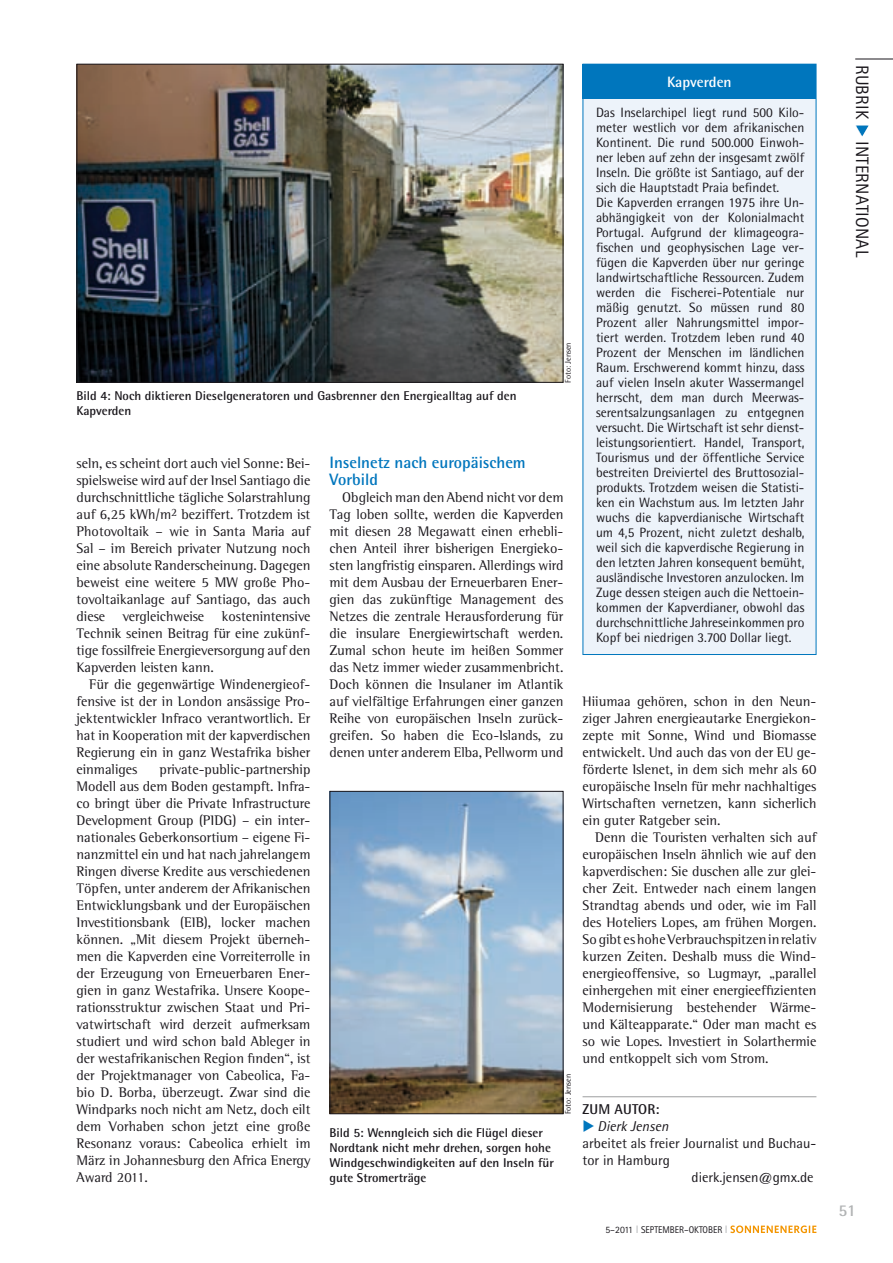
<style>
.page{position:relative;width:893px;height:1263px;background:#fff}
.page>*{position:absolute;margin:0;border:0;box-sizing:border-box;transform-origin:0 0}
.t1{font:18px "Rotis Sans Serif Std";letter-spacing:.01em;color:#1a171c}
.t2{font:700 16.5px/17px "Rotis Semi Sans Std";color:#0076bd}
.t3{font:700 16.5px "Rotis Semi Sans Std";color:#b1b3b4}
.t4{font:700 15px "Rotis Semi Sans Std";color:#fff}
.t5{font:14.25px/17px "Rotis Semi Serif Std";color:#1a171c;text-align:justify}
.t6{font:14.25px "Rotis Semi Sans Std";color:#1a171c}
.t7{font:italic 14.25px "Rotis Semi Sans Std";color:#1a171c}
.t8{font:700 14.25px "Rotis Semi Sans Std";letter-spacing:.01em;color:#1a171c}
.t9{font:13.5px/15px "Rotis Semi Sans Std";color:#1a171c}
.t10{font:700 12.75px/15px "Rotis Semi Sans Std";color:#1a171c}
.t11{font:9.75px "Rotis Sans Serif Std";color:#1a171c}
.t12{font:8.25px "Rotis Semi Sans Std";color:#1a171c}
.s1{color:#0076bd}
.s2{font-size:10.8px;color:#b1b3b4}
</style>
<div class="page">
<svg style="left:730px;top:1225px;width:86px;height:8px"></svg>
<hr style="left:855px;top:59px;width:38px;height:1px;background:#1a171c">
<div style="left:583px;top:64px;width:233px;height:591px;background:#edf3fa"></div>
<div style="left:583px;top:64px;width:233px;height:34px;background:#0076bd"></div>
<hr style="left:583px;top:1096px;width:233px;height:1px;background:#9d9ea0">
<img style="left:332px;top:793px;width:229px;height:319px">
<div style="left:330px;top:791px;width:233px;height:323px;border:1px solid #1a171c"></div>
<img style="left:79px;top:66px;width:482px;height:315px">
<div style="left:77px;top:64px;width:486px;height:319px;border:1px solid #1a171c"></div>
<svg style="left:856px;top:125px;width:13px;height:12px"></svg>
<p class="t10" style="left:77px;top:388px;width:441px">Bild 4: Noch diktieren Dieselgeneratoren und Gasbrenner den Energiealltag auf den<br>Kapverden</p>
<p class="t12" style="left:563px;top:383px;width:42px;rotate:-90deg">Foto: Jensen</p>
<p class="t5" style="left:77px;top:454px;width:235px">seln, es scheint dort auch viel Sonne: Bei&shy;spielsweise wird auf der Insel Santiago die durchschnittliche tägliche Solarstrahlung auf 6,25 kWh/m<sup>2</sup> beziffert. Trotzdem ist Photovoltaik – wie in Santa Maria auf Sal – im Bereich privater Nutzung noch eine absolute Randerscheinung. Dagegen beweist eine weitere 5 MW große Pho&shy;tovoltaikanlage auf Santiago, das auch diese vergleichweise kostenintensive Technik seinen Beitrag für eine zukünf&shy;tige fossilfreie Energieversorgung auf den Kapverden leisten kann.</p>
<p class="t5" style="left:77px;top:676px;width:235px;text-indent:13px">Für die gegenwärtige Windenergieof&shy;fensive ist der in London ansässige Pro&shy;jektentwickler Infraco verantwortlich. Er hat in Kooperation mit der kapverdischen Regierung ein in ganz Westafrika bisher einmaliges</p>
<p class="t5" style="left:77px;top:761px;width:235px;text-indent:83px">private-public-partnership Modell aus dem Boden gestampft. Infra&shy;co bringt über die Private Infrastructure Development Group (PIDG) – ein inter&shy;nationales Geberkonsortium – eigene Fi&shy;nanzmittel ein und hat nach jahrelangem Ringen diverse Kredite aus verschiedenen Töpfen, unter anderem der Afrikanischen Entwicklungsbank und der Europäischen Investitionsbank (EIB), locker machen können. „Mit diesem Projekt überneh&shy;men die Kapverden eine Vorreiterrolle in der Erzeugung von Erneuerbaren Ener&shy;gien in ganz Westafrika. Unsere Koope&shy;rationsstruktur zwischen Staat und Pri&shy;vatwirtschaft wird derzeit aufmerksam studiert und wird schon bald Ableger in der westafrikanischen Region finden“, ist der Projektmanager von Cabeolica, Fa&shy;bio D. Borba, überzeugt. Zwar sind die Windparks noch nicht am Netz, doch eilt dem Vorhaben schon jetzt eine große Resonanz voraus: Cabeolica erhielt im März in Johannesburg den Africa Energy Award 2011.</p>
<p class="t2" style="left:330px;top:453px;width:198px">Inselnetz nach europäischem<br>Vorbild</p>
<p class="t5" style="left:330px;top:488px;width:235px;text-indent:13px">Obgleich man den Abend nicht vor dem Tag loben sollte, werden die Kapverden mit diesen 28 Megawatt einen erhebli&shy;chen Anteil ihrer bisherigen Energieko&shy;sten langfristig einsparen. Allerdings wird mit dem Ausbau der Erneuerbaren Ener&shy;gien das zukünftige Management des Netzes die zentrale Herausforderung für die insulare Energiewirtschaft werden.<br>Zumal schon heute im heißen Sommer das Netz immer wieder zusammenbricht.<br>Doch können die Insulaner im Atlantik auf vielfältige Erfahrungen einer ganzen Reihe von europäischen Inseln zurück&shy;greifen. So haben die Eco-Islands, zu denen unter anderem Elba, Pellworm und</p>
<p class="t10" style="left:330px;top:1125px;width:226px">Bild 5: Wenngleich sich die Flügel dieser Nordtank nicht mehr drehen, sorgen hohe Windgeschwindigkeiten auf den Inseln für gute Stromerträge</p>
<p class="t12" style="left:563px;top:1114px;width:42px;rotate:-90deg">Foto: Jensen</p>
<p class="t4" style="left:667px;top:72px;width:66px">Kapverden</p>
<p class="t9" style="left:596px;top:105px;width:210px">Das Inselarchipel liegt rund 500 Kilo&shy;meter westlich vor dem afrikanischen Kontinent. Die rund 500.000 Einwoh&shy;ner leben auf zehn der insgesamt zwölf Inseln. Die größte ist Santiago, auf der sich die Hauptstadt Praia befindet.<br>Die Kapverden errangen 1975 ihre Un&shy;abhängigkeit von der Kolonialmacht Portugal. Aufgrund der klimageogra&shy;fischen und geophysischen Lage ver&shy;fügen die Kapverden über nur geringe landwirtschaftliche Ressourcen. Zudem werden die Fischerei-Potentiale nur mäßig genutzt. So müssen rund 80<br>Prozent aller Nahrungsmittel impor&shy;tiert werden. Trotzdem leben rund 40<br>Prozent der Menschen im ländlichen Raum. Erschwerend kommt hinzu, dass auf vielen Inseln akuter Wassermangel herrscht, dem man durch Meerwas&shy;serentsalzungsanlagen zu entgegnen versucht. Die Wirtschaft ist sehr dienst&shy;leistungsorientiert. Handel, Transport, Tourismus und der öffentliche Service bestreiten Dreiviertel des Bruttosozial&shy;produkts. Trotzdem weisen die Statisti&shy;ken ein Wachstum aus. Im letzten Jahr wuchs die kapverdianische Wirtschaft um 4,5 Prozent, nicht zuletzt deshalb, weil sich die kapverdische Regierung in den letzten Jahren konsequent bemüht, ausländische Investoren anzulocken. Im Zuge dessen steigen auch die Nettoein&shy;kommen der Kapverdianer, obwohl das durchschnittliche Jahreseinkommen pro Kopf bei niedrigen 3.700 Dollar liegt.</p>
<p class="t5" style="left:583px;top:693px;width:235px">Hiiumaa gehören, schon in den Neun&shy;ziger Jahren energieautarke Energiekon&shy;zepte mit Sonne, Wind und Biomasse entwickelt. Und auch das von der EU ge&shy;förderte Islenet, in dem sich mehr als 60 europäische Inseln für mehr nachhaltiges Wirtschaften vernetzen, kann sicherlich ein guter Ratgeber sein.</p>
<p class="t5" style="left:583px;top:829px;width:235px;text-indent:13px">Denn die Touristen verhalten sich auf europäischen Inseln ähnlich wie auf den kapverdischen: Sie duschen alle zur glei&shy;cher Zeit. Entweder nach einem langen Strandtag abends und oder, wie im Fall des Hoteliers Lopes, am frühen Morgen.<br>So gibt es hohe Verbrauchspitzen in relativ kurzen Zeiten. Deshalb muss die Wind&shy;energieoffensive, so Lugmayr, „parallel einhergehen mit einer energieeffizienten Modernisierung bestehender Wärme&shy;und Kälteapparate.“ Oder man macht es so wie Lopes. Investiert in Solarthermie und entkoppelt sich vom Strom.</p>
<p class="t8" style="left:583px;top:1101px;width:78px">Zum Autor :</p>
<p class="t7" style="left:583px;top:1118px;width:87px"><span class="s1">◆</span> Dierk Jensen</p>
<p class="t6" style="left:583px;top:1135px;width:235px">arbeitet als freier Journalist und Buchau-</p>
<p class="t6" style="left:583px;top:1152px;width:89px">tor in Hamburg</p>
<p class="t6" style="left:691px;top:1169px;width:124px">dierk.jensen@gmx.de</p>
<p class="t11" style="left:605px;top:1223px;width:124px">5–2011 <span class="s2">I</span> SEPTEMBER–OKTOBER <span class="s2">I</span></p>
<p class="t1" style="left:873px;top:65px;width:194px;rotate:90deg">RUBRIK <span class="s1">◆</span> INTERNATIONAL</p>
<p class="t3" style="left:839px;top:1200px;width:19px">51</p>
</div>
